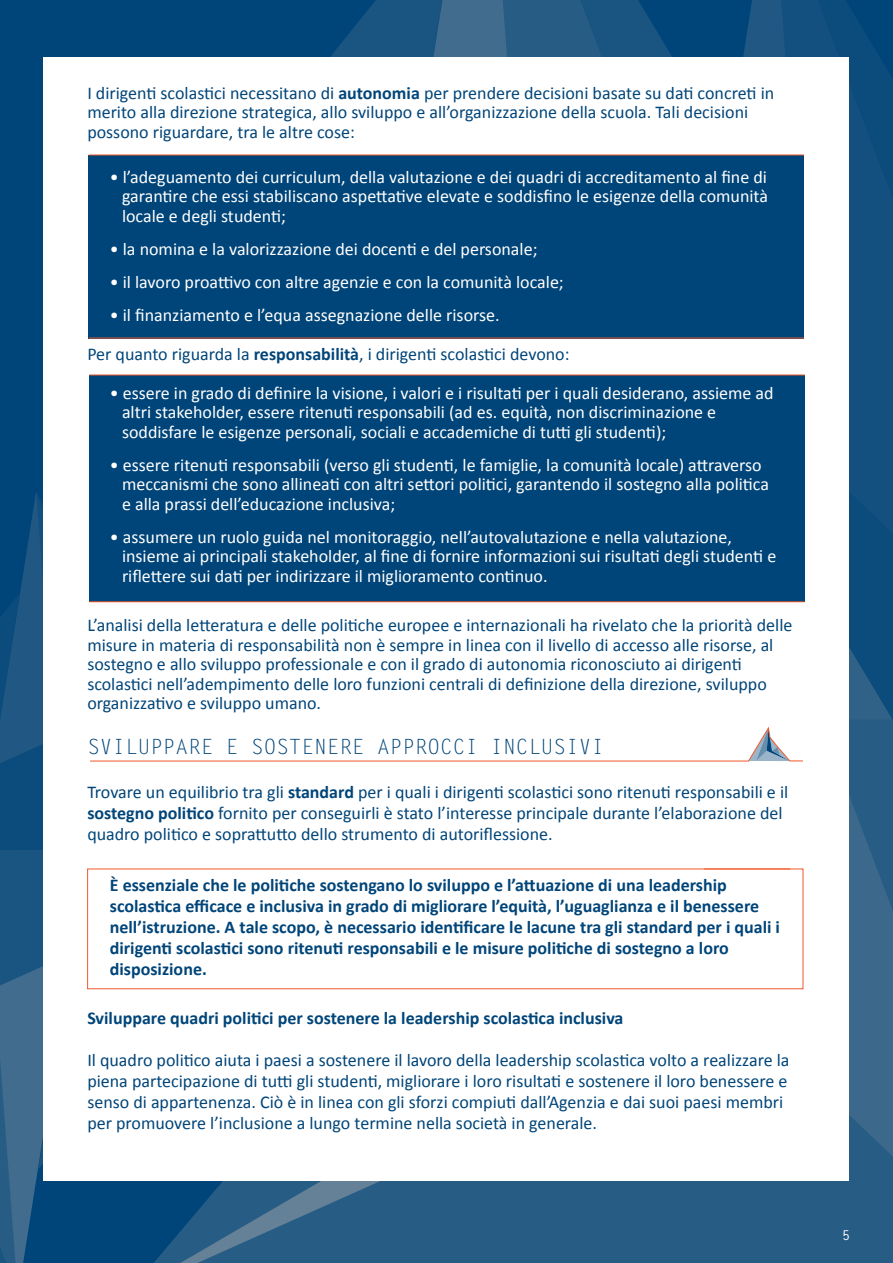
<style>
.page{position:relative;width:893px;height:1263px;background:#fff}
.page>*{position:absolute;margin:0;border:0;box-sizing:border-box;transform-origin:0 0}
.t1{font:21px "Letter Gothic Std";color:#004579}
.t2{font:18px/19.5px "Calibri";color:#004579}
.t3{font:18px/19.5px "Calibri";color:#fff}
.t4{font:700 18px/21px "Calibri";color:#004579}
.t5{font:700 13.5px "Letter Gothic Std";color:#fff}
.s1{font-weight:700}
.s2{color:#004579}
.s3{font-weight:700;color:#004579}
</style>
<div class="page">
<div style="left:0;top:0;width:125px;height:491px;background:#004579"></div>
<svg style="left:849px;top:721px;width:44px;height:296px;background:#326288"></svg>
<svg style="left:747px;top:1017px;width:146px;height:246px;background:#2d6087"></svg>
<div style="left:305px;top:1181px;width:442px;height:82px;background:#275c85"></div>
<svg style="left:816px;top:0;width:77px;height:459px;background:#0f4e7d"></svg>
<svg style="left:849px;top:459px;width:44px;height:262px;background:#124f7e"></svg>
<svg style="left:0;top:491px;width:304px;height:772px;background:#215984"></svg>
<svg style="left:692px;top:0;width:124px;height:57px;background:#0e4d7d"></svg>
<svg style="left:512px;top:0;width:180px;height:57px;background:#1a5481"></svg>
<svg style="left:125px;top:0;width:387px;height:57px;background:#0f4e7d"></svg>
<svg style="left:292px;top:0;width:166px;height:57px;background:#15517f"></svg>
<div style="left:44px;top:57px;width:805px;height:1123px;background:#fff"></div>
<div style="left:89px;top:155px;width:715px;height:183px;background:#004579"></div>
<div style="left:89px;top:375px;width:716px;height:227px;background:#004579"></div>
<hr style="left:90px;top:761px;width:659px;height:1px;background:#f15929">
<hr style="left:704px;top:868px;width:86px;height:1px;background:#f15929">
<hr style="left:89px;top:601px;width:715px;height:1px;background:#f15929">
<hr style="left:89px;top:375px;width:716px;height:1px;background:#f15929">
<hr style="left:89px;top:155px;width:715px;height:1px;background:#f15929">
<hr style="left:89px;top:338px;width:715px;height:1px;background:#f15929">
<svg style="left:747px;top:726px;width:56px;height:36px"></svg>
<p class="t2" style="left:87px;top:82px;width:688px">I dirigenti scolastici necessitano di <span class="s1">autonomia</span> per prendere decisioni basate su dati concreti in merito alla direzione strategica, allo sviluppo e all’organizzazione della scuola. Tali decisioni possono riguardare, tra le altre cose:</p>
<p class="t3" style="left:122px;top:166px;width:647px;text-align:justify;text-indent:-12px">• l’adeguamento dei curriculum, della valutazione e dei quadri di accreditamento al fine di garantire che essi stabiliscano aspettative elevate e soddisfino le esigenze della comunità locale e degli studenti;</p>
<p class="t3" style="left:110px;top:238px;width:429px">• la nomina e la valorizzazione dei docenti e del personale;</p>
<p class="t3" style="left:110px;top:271px;width:455px">• il lavoro proattivo con altre agenzie e con la comunità locale;</p>
<p class="t3" style="left:87px;top:294px;width:484px;line-height:39px;text-indent:22px">• il finanziamento e l’equa assegnazione delle risorse.<br><span class="s2">Per quanto riguarda la</span> <span class="s3">responsabilità</span><span class="s2">, i dirigenti scolastici devono:</span></p>
<p class="t3" style="left:122px;top:382px;width:653px;text-indent:-12px">• essere in grado di definire la visione, i valori e i risultati per i quali desiderano, assieme ad altri stakeholder, essere ritenuti responsabili (ad es. equità, non discriminazione e soddisfare le esigenze personali, sociali e accademiche di tutti gli studenti);</p>
<p class="t3" style="left:122px;top:454px;width:648px;text-indent:-12px">• essere ritenuti responsabili (verso gli studenti, le famiglie, la comunità locale) attraverso meccanismi che sono allineati con altri settori politici, garantendo il sostegno alla politica e alla prassi dell’educazione inclusiva;</p>
<p class="t3" style="left:122px;top:526px;width:656px;text-indent:-12px">• assumere un ruolo guida nel monitoraggio, nell’autovalutazione e nella valutazione, insieme ai principali stakeholder, al fine di fornire informazioni sui risultati degli studenti e riflettere sui dati per indirizzare il miglioramento continuo.</p>
<p class="t2" style="left:87px;top:615px;width:707px">L’analisi della letteratura e delle politiche europee e internazionali ha rivelato che la priorità delle misure in materia di responsabilità non è sempre in linea con il livello di accesso alle risorse, al sostegno e allo sviluppo professionale e con il grado di autonomia riconosciuto ai dirigenti scolastici nell’adempimento delle loro funzioni centrali di definizione della direzione, sviluppo organizzativo e sviluppo umano.</p>
<p class="t1" style="left:87px;top:735px;width:518px">SVILUPPARE E SOSTENERE APPROCCI INCLUSIVI</p>
<p class="t2" style="left:87px;top:780px;width:702px;line-height:21px">Trovare un equilibrio tra gli <span class="s1">standard</span> per i quali i dirigenti scolastici sono ritenuti responsabili e il <span class="s1">sostegno politico</span> fornito per conseguirli è stato l’interesse principale durante l’elaborazione del quadro politico e soprattutto dello strumento di autoriflessione.</p>
<p class="t4" style="left:110px;top:873px;width:672px">È essenziale che le politiche sostengano lo sviluppo e l’attuazione di una leadership scolastica efficace e inclusiva in grado di migliorare l’equità, l’uguaglianza e il benessere nell’istruzione. A tale scopo, è necessario identificare le lacune tra gli standard per i quali i dirigenti scolastici sono ritenuti responsabili e le misure politiche di sostegno a loro disposizione.</p>
<p class="t4" style="left:87px;top:1007px;width:538px">Sviluppare quadri politici per sostenere la leadership scolastica inclusiva</p>
<p class="t2" style="left:87px;top:1049px;width:704px;line-height:21px">Il quadro politico aiuta i paesi a sostenere il lavoro della leadership scolastica volto a realizzare la piena partecipazione di tutti gli studenti, migliorare i loro risultati e sostenere il loro benessere e senso di appartenenza. Ciò è in linea con gli sforzi compiuti dall’Agenzia e dai suoi paesi membri per promuovere l’inclusione a lungo termine nella società in generale.</p>
<p class="t5" style="left:842px;top:1227px;width:10px">5</p>
</div>
